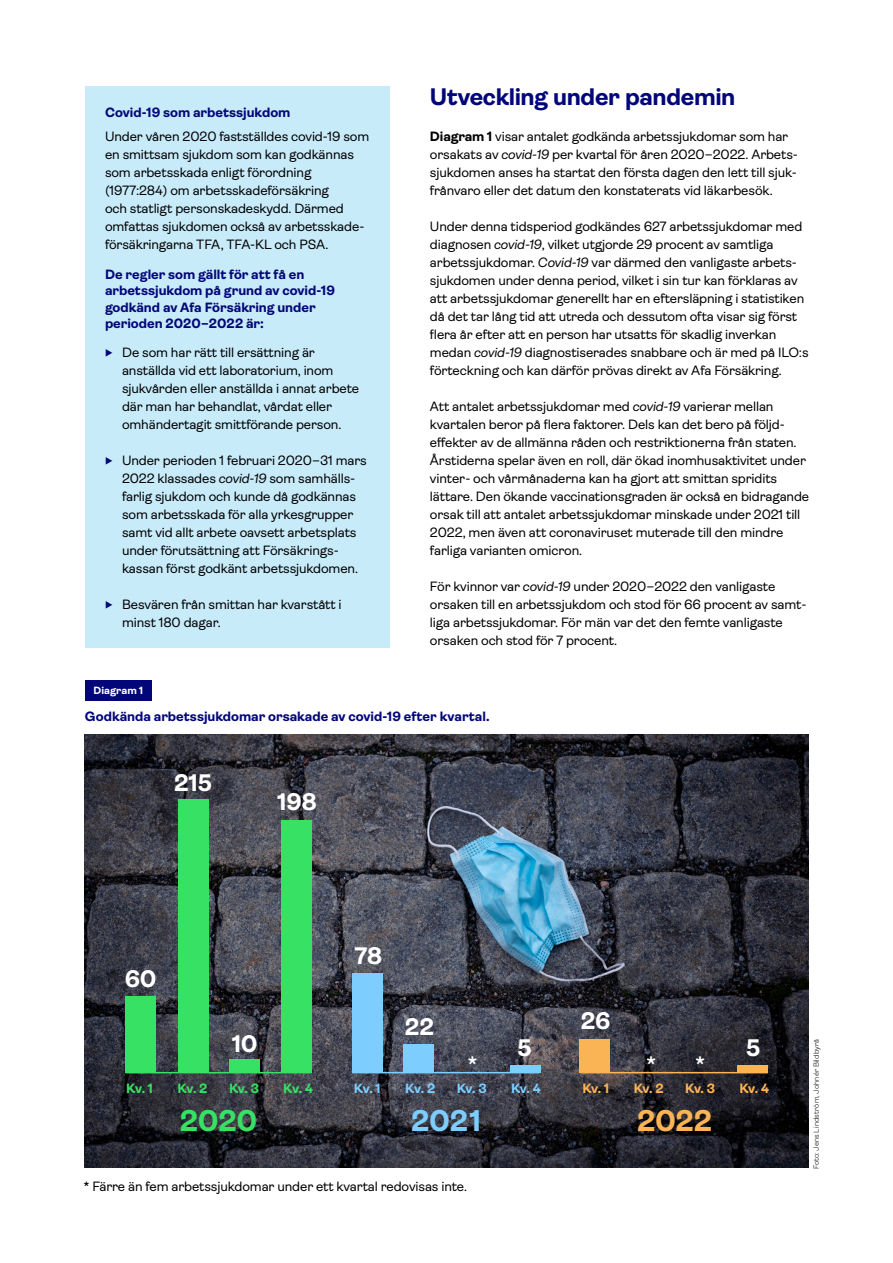
<style>
.page{position:relative;width:893px;height:1263px;background:#fff}
.page>*{position:absolute;margin:0;border:0;box-sizing:border-box;transform-origin:0 0}
.Första_tabellrubrik{font:700 30px "Ambit";color:#37e164}
.Första_tabellrubrik-2{font:700 30px "Ambit";color:#7dcdff}
.Första_tabellrubrik-3{font:700 30px "Ambit";color:#fab455}
.Rubrik_inlaga_16_16{font:700 24px "Ambit";letter-spacing:-.015em;color:#020678}
.Första_tabellrubrik-4{font:700 24px "Ambit";letter-spacing:-.01em;color:#fff}
.Första_tabellrubrik-5{font:24px "Ambit";color:#fff}
.Brödtext_9_12{font:13.5px/18px "Ambit";letter-spacing:-.01em;color:#000}
.Brödtext_9_12-2{font:700 13.5px/16.5px "Ambit";color:#020678}
.Första_tabellrubrik-6{font:700 13.5px "Ambit";color:#020678}
.Underrubrik_på_platt{font:700 13.5px "Ambit";color:#020678}
.Första_tabellrubrik-7{font:700 13.5px "Ambit";letter-spacing:-.03em;color:#37e164}
.Första_tabellrubrik-8{font:700 13.5px "Ambit";letter-spacing:-.03em;color:#7dcdff}
.Första_tabellrubrik-9{font:700 13.5px "Ambit";letter-spacing:-.03em;color:#fab455}
.Flik_diagram_och_tab{font:700 10.5px "Ambit";letter-spacing:.01em;color:#fff}
.Fotograf{font:300 7.5px "Ambit";letter-spacing:.01em;color:#000}
.s1{font-style:italic}
.s2{font-weight:700}
</style>
<div class="page">
<div style="left:86px;top:86px;width:304px;height:561px;background:#c8ebfa"></div>
<div style="left:85px;top:680px;width:67px;height:21px;background:#020678"></div>
<img style="left:85px;top:734px;width:724px;height:434px">
<div style="left:126px;top:996px;width:30px;height:77px;background:#37e164"></div>
<div style="left:178px;top:800px;width:30px;height:273px;background:#37e164"></div>
<div style="left:230px;top:1059px;width:30px;height:14px;background:#37e164"></div>
<div style="left:282px;top:821px;width:30px;height:252px;background:#37e164"></div>
<hr style="left:126px;top:1072px;width:186px;height:1px;background:#37e164">
<div style="left:353px;top:974px;width:30px;height:99px;background:#7dcdff"></div>
<div style="left:404px;top:1044px;width:30px;height:29px;background:#7dcdff"></div>
<div style="left:510px;top:1065px;width:30px;height:8px;background:#7dcdff"></div>
<hr style="left:353px;top:1072px;width:186px;height:1px;background:#7dcdff">
<div style="left:580px;top:1040px;width:30px;height:33px;background:#fab455"></div>
<div style="left:737px;top:1065px;width:30px;height:8px;background:#fab455"></div>
<hr style="left:582px;top:1072px;width:186px;height:1px;background:#fab455">
<h6 class="Underrubrik_på_platt" style="left:105px;top:104px;width:187px">Covid-19 som arbetssjukdom</h6>
<p class="Brödtext_9_12" style="left:105px;top:127px;width:266px">Under våren 2020 fastställdes covid-19 som en smittsam sjukdom som kan godkännas som arbetsskada enligt förordning (1977:284) om arbetsskadeförsäkring<br>och statligt personskadeskydd. Därmed omfattas sjukdomen också av arbetsskade&shy;försäkringarna TFA, TFA-KL och PSA.</p>
<p class="Brödtext_9_12-2" style="left:105px;top:266px;width:232px">De regler som gällt för att få en arbetssjukdom på grund av covid-19 godkänd av Afa Försäkring under perioden 2020–2022 är:</p>
<p class="Brödtext_9_12" style="left:122px;top:343px;width:239px">De som har rätt till ersättning är anställda vid ett laboratorium, inom sjukvården eller anställda i annat arbete där man har behandlat, vårdat eller omhändertagit smittförande person.</p>
<p class="Brödtext_9_12" style="left:122px;top:451px;width:246px">Under perioden 1 februari 2020–31 mars 2022 klassades <span class="s1">covid-19</span> som samhälls&shy;farlig sjukdom och kunde då godkännas som arbetsskada för alla yrkesgrupper samt vid allt arbete oavsett arbetsplats under förutsättning att Försäkrings&shy;kassan först godkänt arbetssjukdomen.</p>
<p class="Brödtext_9_12" style="left:122px;top:595px;width:221px">Besvären från smittan har kvarstått i minst 180 dagar.</p>
<h4 class="Rubrik_inlaga_16_16" style="left:430px;top:83px;width:307px">Utveckling under pandemin</h4>
<p class="Brödtext_9_12" style="left:430px;top:127px;width:369px"><span class="s2">Diagram 1</span> visar antalet godkända arbetssjukdomar som har orsakats av <span class="s1">covid-19</span> per kvartal för åren 2020–2022. Arbets&shy;sjukdomen anses ha startat den första dagen den lett till sjuk&shy;frånvaro eller det datum den konstaterats vid läkarbesök.</p>
<p class="Brödtext_9_12" style="left:430px;top:217px;width:380px">Under denna tidsperiod godkändes 627 arbetssjukdomar med diagnosen <span class="s1">covid-19</span>, vilket utgjorde 29 procent av samtliga arbetssjukdomar. <span class="s1">Covid-19</span> var därmed den vanligaste arbets&shy;sjukdomen under denna period, vilket i sin tur kan förklaras av att arbetssjukdomar generellt har en eftersläpning i statistiken då det tar lång tid att utreda och dessutom ofta visar sig först flera år efter att en person har utsatts för skadlig inverkan medan <span class="s1">covid-19</span> diagnostiserades snabbare och är med på ILO:s förteckning och kan därför prövas direkt av Afa Försäkring.</p>
<p class="Brödtext_9_12" style="left:430px;top:397px;width:381px">Att antalet arbetssjukdomar med <span class="s1">covid-19</span> varierar mellan kvartalen beror på flera faktorer. Dels kan det bero på följd&shy;effekter av de allmänna råden och restriktionerna från staten.<br>Årstiderna spelar även en roll, där ökad inomhusaktivitet under vinter- och vårmånaderna kan ha gjort att smittan spridits lättare. Den ökande vaccinationsgraden är också en bidragande orsak till att antalet arbetssjukdomar minskade under 2021 till 2022, men även att coronaviruset muterade till den mindre farliga varianten omicron.</p>
<p class="Brödtext_9_12" style="left:430px;top:577px;width:378px">För kvinnor var <span class="s1">covid-19</span> under 2020–2022 den vanligaste orsaken till en arbetssjukdom och stod för 66 procent av samt&shy;liga arbetssjukdomar. För män var det den femte vanligaste orsaken och stod för 7 procent.</p>
<p class="Flik_diagram_och_tab" style="left:93px;top:685px;width:51px">Diagram 1</p>
<h6 class="Första_tabellrubrik-6" style="left:85px;top:709px;width:406px">Godkända arbetssjukdomar orsakade av covid-19 efter kvartal.</h6>
<h6 class="Första_tabellrubrik-4" style="left:174px;top:769px;width:39px">215</h6>
<h6 class="Första_tabellrubrik-4" style="left:277px;top:789px;width:41px">198</h6>
<h6 class="Första_tabellrubrik-4" style="left:355px;top:943px;width:29px">78</h6>
<h6 class="Första_tabellrubrik-4" style="left:125px;top:966px;width:33px">60</h6>
<h6 class="Första_tabellrubrik-4" style="left:232px;top:1030px;width:27px">10</h6>
<h6 class="Första_tabellrubrik-4" style="left:405px;top:1013px;width:31px">22</h6>
<h6 class="Första_tabellrubrik-5" style="left:467px;top:1051px;width:12px">*</h6>
<h6 class="Första_tabellrubrik-4" style="left:517px;top:1035px;width:16px">5</h6>
<h6 class="Första_tabellrubrik-4" style="left:581px;top:1008px;width:31px">26</h6>
<h6 class="Första_tabellrubrik-5" style="left:646px;top:1051px;width:12px">*</h6>
<h6 class="Första_tabellrubrik-5" style="left:695px;top:1051px;width:12px">*</h6>
<h6 class="Första_tabellrubrik-4" style="left:746px;top:1035px;width:16px">5</h6>
<h6 class="Första_tabellrubrik-7" style="left:126px;top:1081px;width:28px">Kv. 1</h6>
<h6 class="Första_tabellrubrik-7" style="left:178px;top:1081px;width:31px">Kv. 2</h6>
<h6 class="Första_tabellrubrik" style="left:180px;top:1104px;width:79px">2020</h6>
<h6 class="Första_tabellrubrik-7" style="left:229px;top:1081px;width:32px">Kv. 3</h6>
<h6 class="Första_tabellrubrik-7" style="left:283px;top:1081px;width:31px">Kv. 4</h6>
<h6 class="Första_tabellrubrik-8" style="left:354px;top:1081px;width:28px">Kv. 1</h6>
<h6 class="Första_tabellrubrik-8" style="left:405px;top:1081px;width:31px">Kv. 2</h6>
<h6 class="Första_tabellrubrik-2" style="left:411px;top:1104px;width:72px">2021</h6>
<h6 class="Första_tabellrubrik-8" style="left:457px;top:1081px;width:32px">Kv. 3</h6>
<h6 class="Första_tabellrubrik-8" style="left:511px;top:1081px;width:31px">Kv. 4</h6>
<h6 class="Första_tabellrubrik-9" style="left:582px;top:1081px;width:28px">Kv. 1</h6>
<h6 class="Första_tabellrubrik-9" style="left:634px;top:1081px;width:31px">Kv. 2</h6>
<h6 class="Första_tabellrubrik-3" style="left:637px;top:1104px;width:77px">2022</h6>
<h6 class="Första_tabellrubrik-9" style="left:685px;top:1081px;width:32px">Kv. 3</h6>
<h6 class="Första_tabellrubrik-9" style="left:739px;top:1081px;width:31px">Kv. 4</h6>
<p class="Fotograf" style="left:812px;top:1169px;width:132px;rotate:-90deg">Foto: Jens Lindström, Johnér Bildbyrå</p>
<p class="Brödtext_9_12" style="left:83px;top:1178px;width:385px">* Färre än fem arbetssjukdomar under ett kvartal redovisas inte.</p>
</div>
